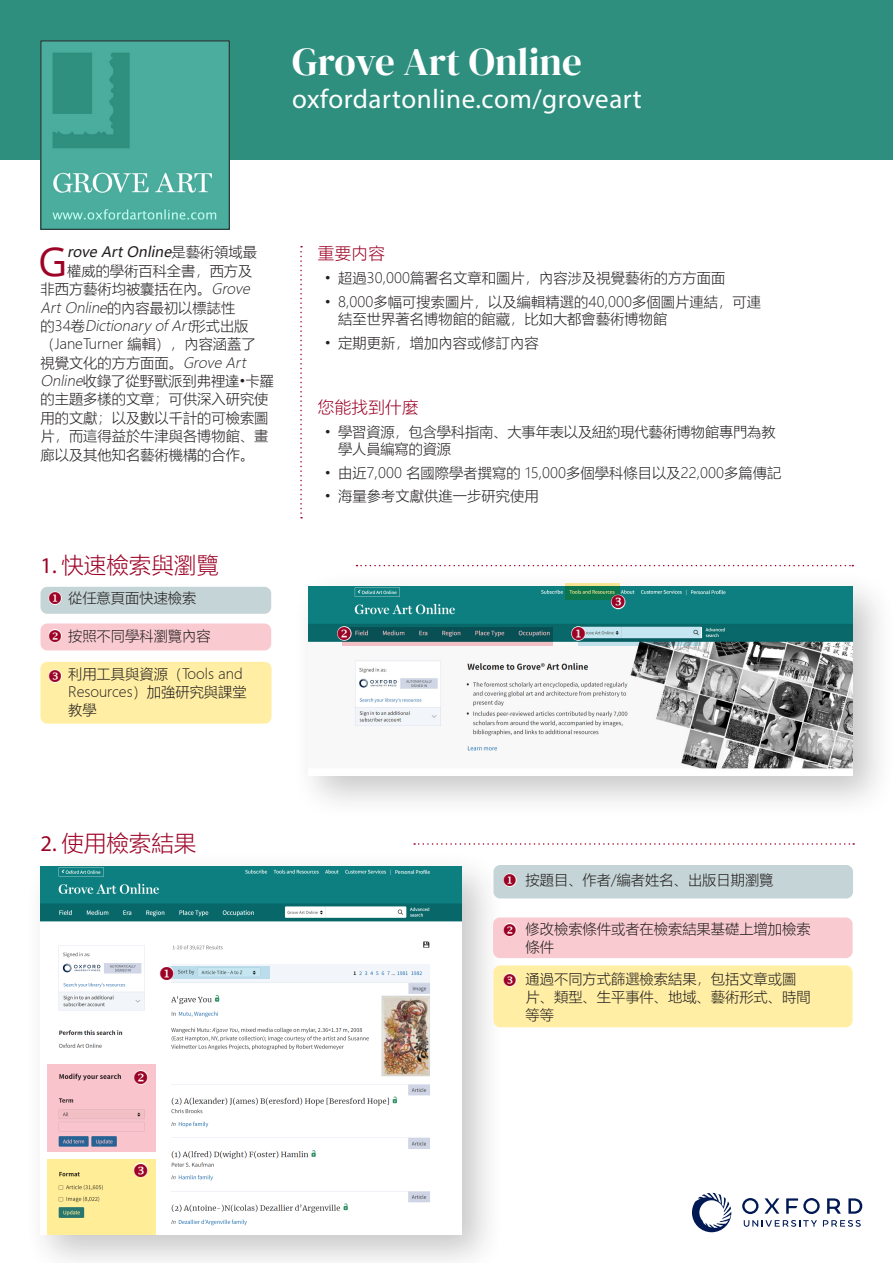
<style>
.page{position:relative;width:893px;height:1263px;background:#fff}
.page>*{position:absolute;margin:0;border:0;box-sizing:border-box;transform-origin:0 0}
.t1{font:40.05px "Open Sans";color:#9d0326}
.t2{font:39px "DM Serif Display";color:#fff}
.t3{font:27px "Myriad Pro";letter-spacing:.02em;color:#fff}
.t4{font:300 22.5px "Microsoft Ya Hei";color:#9d0326}
.t5{font:300 16.5px "Microsoft Ya Hei";letter-spacing:.02em;color:#9d0326}
.t6{font:300 14.25px/18px "Microsoft Ya Hei";color:#231f20}
.t7{font:italic 300 14.25px "Microsoft Ya Hei";color:#231f20}
.t8{font:italic 14.25px "Microsoft Ya Hei";color:#231f20}
.s1{font-weight:300;font-style:normal}
.s2{font-style:italic}
.s3{font-style:normal}
.s4{font-family:"Myriad Pro";font-weight:400}
</style>
<div class="page">
<div style="left:292px;top:570px;width:601px;height:250px;background:#231f20;opacity:.25"></div>
<img style="left:308px;top:587px;width:545px;height:189px">
<div style="left:40px;top:662px;width:231px;height:62px;background:#ffeea3;border-radius:7px"></div>
<div style="left:24px;top:850px;width:481px;height:413px;background:#231f20;opacity:.25"></div>
<img style="left:40px;top:866px;width:421px;height:369px">
<div style="left:493px;top:965px;width:360px;height:62px;background:#ffeea3;border-radius:7px"></div>
<div style="left:493px;top:917px;width:360px;height:41px;background:#f9cbd1;border-radius:7px"></div>
<div style="left:493px;top:865px;width:360px;height:33px;background:#c5d4d6;border-radius:7px"></div>
<div style="left:0;top:0;width:893px;height:159px;background:#2f8f7f"></div>
<div style="left:40px;top:587px;width:231px;height:27px;background:#c5d4d6;border-radius:7px"></div>
<div style="left:40px;top:623px;width:231px;height:27px;background:#f9cbd1;border-radius:7px"></div>
<svg style="left:356px;top:565px;width:497px;height:1px"></svg>
<svg style="left:300px;top:246px;width:2px;height:272px"></svg>
<img style="left:42px;top:42px;width:186px;height:186px">
<div style="left:40px;top:40px;width:190px;height:190px;border:1px solid #231f20"></div>
<svg style="left:692px;top:1193px;width:39px;height:39px"></svg>
<svg style="left:764px;top:1198px;width:15px;height:16px"></svg>
<svg style="left:827px;top:1198px;width:14px;height:16px"></svg>
<svg style="left:848px;top:1198px;width:14px;height:16px"></svg>
<svg style="left:742px;top:1198px;width:16px;height:16px"></svg>
<svg style="left:786px;top:1198px;width:34px;height:16px"></svg>
<svg style="left:744px;top:1220px;width:73px;height:7px"></svg>
<svg style="left:823px;top:1220px;width:38px;height:7px"></svg>
<svg style="left:414px;top:843px;width:440px;height:2px"></svg>
<svg style="left:343px;top:627px;width:210px;height:18px;background:#3e6a6e"></svg>
<svg style="left:578px;top:627px;width:123px;height:18px;background:#94bec7"></svg>
<svg style="left:173px;top:966px;width:96px;height:13px"></svg>
<svg style="left:48px;top:1064px;width:108px;height:88px;background:#e8bac5"></svg>
<svg style="left:48px;top:1160px;width:108px;height:75px;background:#f5e694"></svg>
<svg style="left:566px;top:583px;width:54px;height:17px"></svg>
<svg style="left:134px;top:1163px;width:13px;height:13px"></svg>
<svg style="left:612px;top:595px;width:13px;height:13px"></svg>
<svg style="left:338px;top:627px;width:13px;height:13px"></svg>
<svg style="left:572px;top:627px;width:13px;height:13px"></svg>
<svg style="left:160px;top:966px;width:13px;height:14px"></svg>
<svg style="left:134px;top:1071px;width:13px;height:13px"></svg>
<p class="t2" style="left:292px;top:39px;width:291px">Grove Art Online</p>
<p class="t3" style="left:292px;top:82px;width:351px">oxfordartonline.com/groveart</p>
<p class="t1" style="left:38px;top:234px;width:31px">G</p>
<p class="t8" style="left:67px;top:243px;width:191px">rove Art Online<span class="s1">是藝術領域最</span></p>
<p class="t6" style="left:67px;top:261px;width:187px">權威的學術百科全書，西方及</p>
<p class="t6" style="left:40px;top:280px;width:214px">非西方藝術均被囊括在內。<span class="s2">Grove</span></p>
<p class="t7" style="left:40px;top:298px;width:196px">Art Online<span class="s3">的內容最初以標誌性</span></p>
<p class="t7" style="left:40px;top:316px;width:210px"><span class="s3">的 3 4卷</span> Dictionary of Art<span class="s3">形式出版</span></p>
<p class="t6" style="left:40px;top:335px;width:217px">（JaneTurner 編輯），內容涵蓋了</p>
<p class="t6" style="left:40px;top:353px;width:210px">視覺文化的方方面面。<span class="s2">Grove Art</span></p>
<p class="t6" style="left:40px;top:372px;width:235px"><span class="s2">Online</span>收錄了從野獸派到弗裡達•卡羅</p>
<p class="t6" style="left:40px;top:390px;width:229px">的主題多樣的文章；可供深入研究使</p>
<p class="t6" style="left:40px;top:408px;width:229px">用的文獻；以及數以千計的可檢索圖</p>
<p class="t6" style="left:40px;top:427px;width:229px">片，而這得益於牛津與各博物館、畫</p>
<p class="t6" style="left:40px;top:445px;width:215px">廊以及其他知名藝術機構的合作。</p>
<p class="t4" style="left:40px;top:550px;width:180px"><span class="s4">1.</span> 快速檢索與瀏覽</p>
<p class="t6" style="left:68px;top:588px;width:130px">從任意頁面快速檢索</p>
<p class="t6" style="left:68px;top:627px;width:144px">按照不同學科瀏覽內容</p>
<p class="t6" style="left:68px;top:665px;width:180px">利用工具與資源（Tools and<br>Resources）加強研究與課堂教學</p>
<p class="t5" style="left:318px;top:242px;width:68px">重要内容</p>
<p class="t6" style="left:325px;top:269px;width:402px">• 超過30,000篇署名文章和圖片，內容涉及視覺藝術的方方面面</p>
<p class="t6" style="left:338px;top:293px;width:424px;line-height:17.1px;text-indent:-14px">• 8,000多幅可搜索圖片，以及編輯精選的40,000多個圖片連結，可連結至世界著名博物館的館藏，比如大都會藝術博物館</p>
<p class="t6" style="left:325px;top:333px;width:215px">• 定期更新，增加內容或修訂內容</p>
<p class="t5" style="left:318px;top:396px;width:102px">您能找到什麼</p>
<p class="t6" style="left:338px;top:423px;width:439px;line-height:17.1px;text-indent:-14px">• 學習資源，包含學科指南、大事年表以及紐約現代藝術博物館專門為教學人員編寫的資源</p>
<p class="t6" style="left:325px;top:463px;width:458px">• 由近7,000 名國際學者撰寫的 15,000多個學科條目以及22,000多篇傳記</p>
<p class="t6" style="left:325px;top:487px;width:215px">• 海量參考文獻供進一步研究使用</p>
<p class="t4" style="left:40px;top:828px;width:157px"><span class="s4">2.</span> 使用檢索結果</p>
<p class="t6" style="left:526px;top:870px;width:249px">按題目、作者/編者姓名、出版日期瀏覽</p>
<p class="t6" style="left:526px;top:920px;width:286px">修改檢索條件或者在檢索結果基礎上增加檢索條件</p>
<p class="t6" style="left:526px;top:969px;width:286px">通過不同方式篩選檢索結果，包括文章或圖片、類型、生平事件、地域、藝術形式、時間等等</p>
</div>
